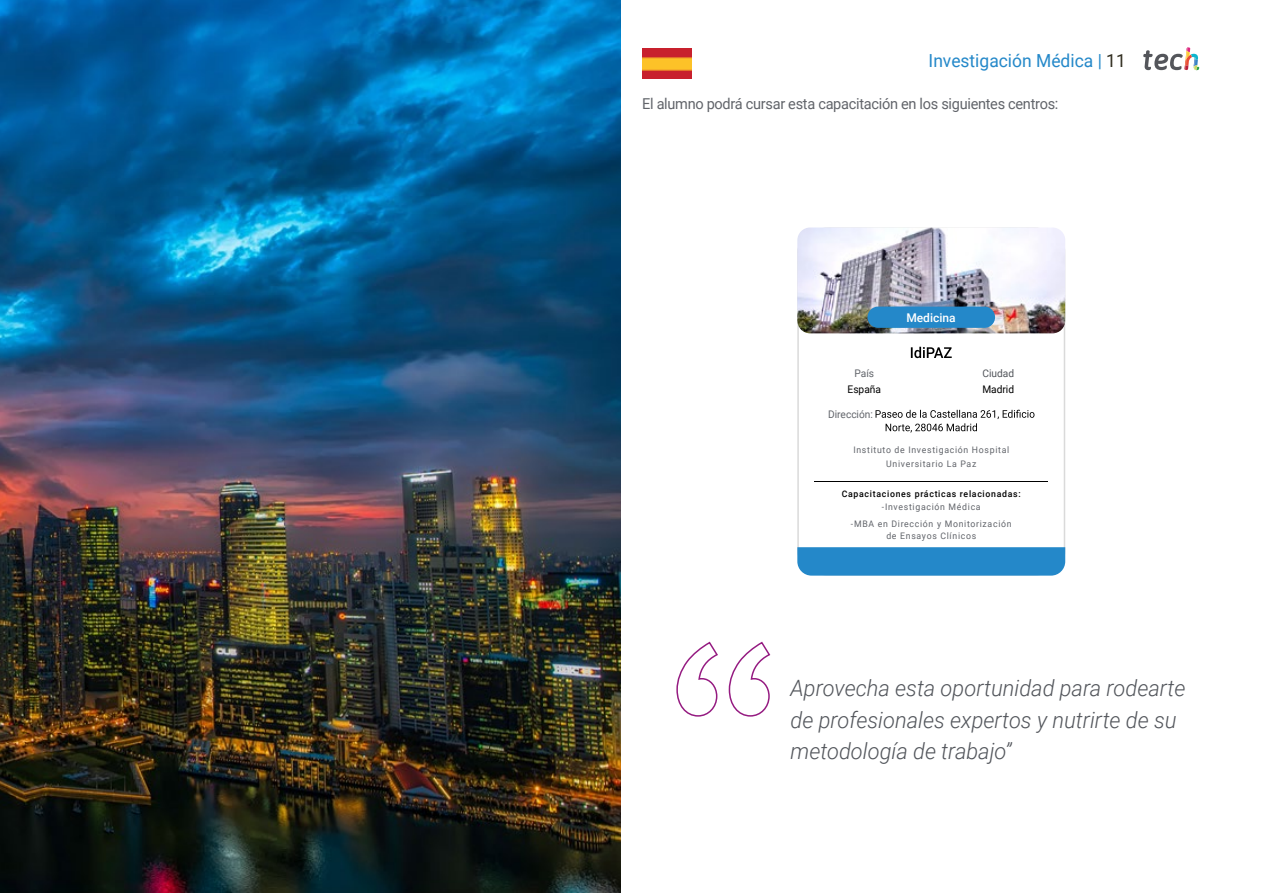
<style>
.page{position:relative;width:1263px;height:893px;background:#fff}
.page>*{position:absolute;margin:0;border:0;box-sizing:border-box;transform-origin:0 0}
.t1{font:italic 300 22.5px/31.5px "Roboto";color:#52555b}
.t2{font:18px "Roboto";color:#2488c9}
.t3{font:15px "Roboto";letter-spacing:-.02em;color:#61646a}
.t4{font:500 12px "Roboto";color:#fff}
.t5{font:10.5px "Roboto";color:#61646a}
.t6{font:10.5px "Roboto";color:#000}
.t7{font:10.5px "Roboto";color:#52555b}
.t8{font:9px/13.5px "Roboto";letter-spacing:.08em;color:#61646a;text-align:center}
.t9{font:500 9px "Roboto";letter-spacing:.08em;color:#000}
.s1{color:#312e20}
</style>
<div class="page">
<img style="left:0;top:0;width:621px;height:893px">
<svg style="left:1143px;top:47px;width:56px;height:24px"></svg>
<img style="left:642px;top:49px;width:49px;height:30px">
<svg style="left:676px;top:641px;width:95px;height:76px"></svg>
<svg style="left:797px;top:250px;width:269px;height:314px"></svg>
<img style="left:797px;top:227px;width:268px;height:106px">
<div style="left:867px;top:307px;width:128px;height:21px;background:#2488c9;border-radius:11px"></div>
<svg style="left:797px;top:547px;width:268px;height:29px;background:#2a8bca"></svg>
<hr style="left:814px;top:481px;width:234px;height:1px;background:#000">
<svg style="left:911px;top:347px;width:41px;height:11px"></svg>
<svg style="left:875px;top:410px;width:159px;height:23px"></svg>
<h2 class="t2" style="left:928px;top:48px;width:199px">Investigación Médica | <span class="s1">11</span></h2>
<h3 class="t3" style="left:642px;top:94px;width:418px">El alumno podrá cursar esta capacitación en los siguientes centros:</h3>
<p class="t5" style="left:854px;top:366px;width:21px">País</p>
<p class="t6" style="left:847px;top:382px;width:35px">España</p>
<h3 class="t4" style="left:906px;top:309px;width:51px">Medicina</h3>
<p class="t7" style="left:982px;top:366px;width:33px">Ciudad</p>
<p class="t6" style="left:982px;top:382px;width:33px">Madrid</p>
<p class="t5" style="left:828px;top:407px;width:46px">Dirección:</p>
<p class="t8" style="left:853px;top:443px;width:157px">Instituto de Investigación Hospital<br>Universitario La Paz</p>
<p class="t9" style="left:842px;top:488px;width:180px">Capacitaciones prácticas relacionadas:</p>
<p class="t8" style="left:851px;top:499px;width:162px;line-height:16.2px">-Investigación Médica<br>-MBA en Dirección y Monitorización</p>
<p class="t8" style="left:886px;top:528px;width:91px">de Ensayos Clínicos</p>
<h1 class="t1" style="left:790px;top:672px;width:397px">Aprovecha esta oportunidad para rodearte de profesionales expertos y nutrirte de su metodología de trabajo”</h1>
</div>
